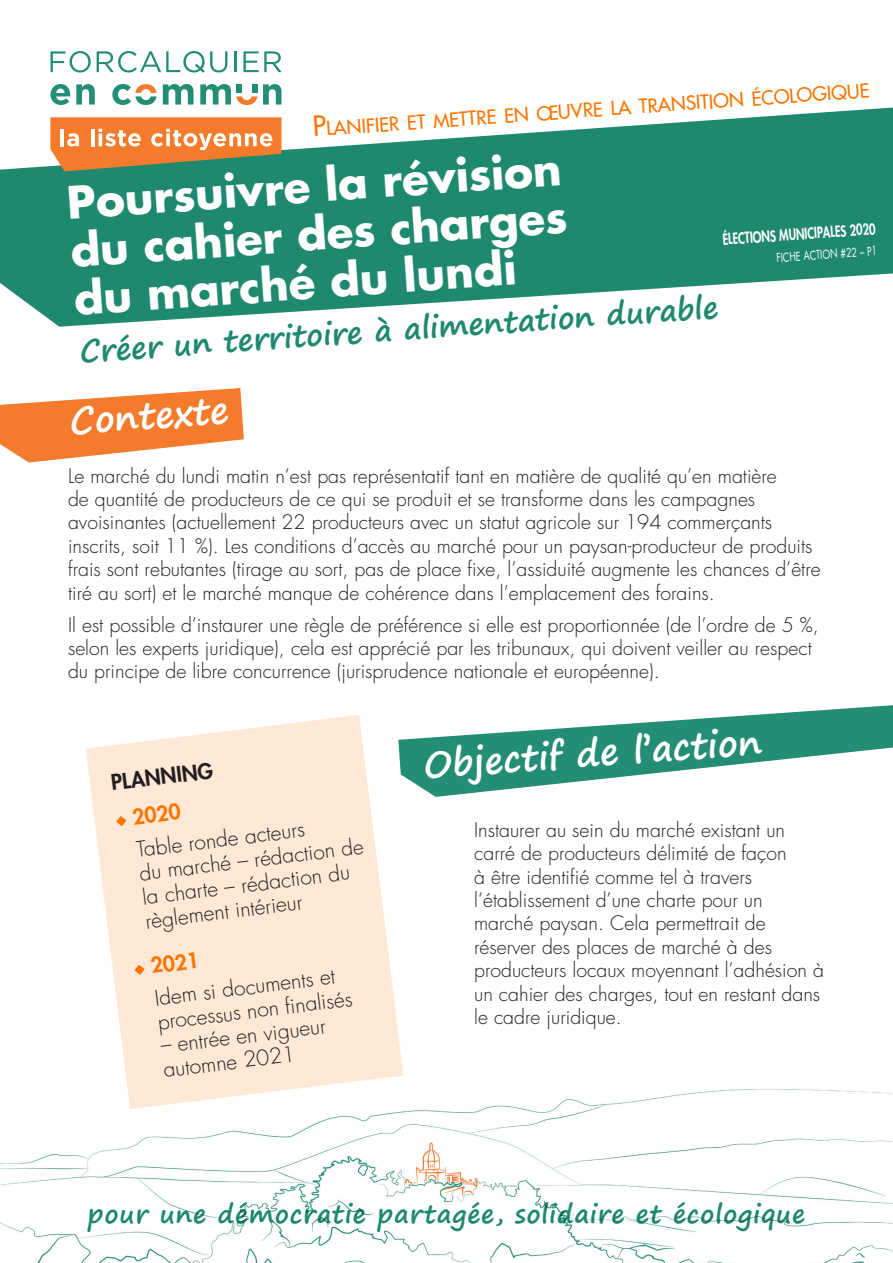
<style>
.page{position:relative;width:893px;height:1263px;background:#fff}
.page>*{position:absolute;margin:0;border:0;box-sizing:border-box;transform-origin:0 0}
.Texte{font:700 43.5px/48px "Futura Std";color:#fff;text-align:justify}
.Soustitres{font:700 36px "Segoe Print";color:#fff}
.Texte-2{font:700 30px "Segoe Print";color:#1f8970}
.t1{font:700 25.35px "Segoe Print";letter-spacing:.025em;color:#1f8970}
.Texte-3{font:300 21px/24px "Futura Std";color:#231f20}
.Texte-4{font:800 21px "Futura Std";color:#231f20}
.Texte-5{font:800 21px "Futura Std";color:#fd7400}
.Texte-6{font:300 19.5px/23.4px "Futura Std";color:#231f20}
.Texte-7{font:500 18.9px "Futura Std";color:#fd7400}
.t2{font:800 15px "Futura Std";color:#fff;scale:.75 1}
.t3{font:12px "Futura Std";color:#fff;scale:.75 1}
.s1{font-size:27px}
</style>
<div class="page">
<svg style="left:0;top:108px;width:893px;height:219px;fill:#1f8970"></svg>
<img style="left:0;top:1074px;width:893px;height:189px">
<svg style="left:0;top:388px;width:244px;height:75px"></svg>
<svg style="left:403px;top:705px;width:490px;height:92px;fill:#248d75"></svg>
<div style="left:252px;top:84px;width:6px;height:9px;background:#228d75"></div>
<svg style="left:51px;top:84px;width:19px;height:21px"></svg>
<svg style="left:76px;top:84px;width:19px;height:21px"></svg>
<svg style="left:163px;top:84px;width:31px;height:21px"></svg>
<svg style="left:263px;top:84px;width:18px;height:21px"></svg>
<svg style="left:51px;top:51px;width:40px;height:22px"></svg>
<svg style="left:97px;top:51px;width:130px;height:22px"></svg>
<hr style="left:234px;top:51px;width:2px;height:21px;background:#248d75">
<svg style="left:243px;top:51px;width:38px;height:21px"></svg>
<svg style="left:200px;top:84px;width:57px;height:21px"></svg>
<svg style="left:50px;top:117px;width:231px;height:54px;background:#d58e51"></svg>
<svg style="left:112px;top:84px;width:45px;height:21px"></svg>
<svg style="left:86px;top:715px;width:317px;height:394px;fill:#ffe9d6"></svg>
<svg style="left:116px;top:816px;width:10px;height:10px"></svg>
<svg style="left:134px;top:965px;width:11px;height:10px"></svg>
<p class="Texte-7" style="left:312px;top:117px;width:559px;rotate:-4deg"><span class="s1">P</span>lanifier et mettre en œuvre la transition écologique</p>
<p class="Texte" style="left:65px;top:178px;width:499px;rotate:-4deg">Poursuivre la révision du cahier des charges du marché du lundi</p>
<p class="t2" style="left:722px;top:230px;width:206px;rotate:-4deg">ÉLECTIONS MUNICIPALES 2020</p>
<p class="t3" style="left:776px;top:250px;width:136px;rotate:-4deg">FICHE ACTION #22 – P1</p>
<p class="Texte-2" style="left:78px;top:324px;width:642px;rotate:-4deg">Créer un territoire à alimentation durable</p>
<p class="Soustitres" style="left:67px;top:388px;width:161px;rotate:-4deg">Contexte</p>
<p class="Texte-6" style="left:68px;top:464px;width:754px">Le marché du lundi matin n’est pas représentatif tant en matière de qualité qu’en matière<br>de quantité de producteurs de ce qui se produit et se transforme dans les campagnes avoisinantes (actuellement 22 producteurs avec un statut agricole sur 194 commerçants inscrits, soit 11 %). Les conditions d’accès au marché pour un paysan-producteur de produits frais sont rebutantes (tirage au sort, pas de place fixe, l’assiduité augmente les chances d’être tiré au sort) et le marché manque de cohérence dans l’emplacement des forains.</p>
<p class="Texte-6" style="left:68px;top:613px;width:752px">Il est possible d’instaurer une règle de préférence si elle est proportionnée (de l’ordre de 5 %, selon les experts juridique), cela est apprécié par les tribunaux, qui doivent veiller au respect du principe de libre concurrence (jurisprudence nationale et européenne).</p>
<p class="Texte-4" style="left:110px;top:769px;width:104px;rotate:-7deg">PLANNING</p>
<p class="Texte-5" style="left:131px;top:804px;width:50px;rotate:-7deg">2020</p>
<p class="Texte-3" style="left:135px;top:838px;width:227px;rotate:-7deg">Table ronde acteurs<br>du marché – rédaction de la charte – rédaction du règlement intérieur</p>
<p class="Texte-5" style="left:149px;top:952px;width:50px;rotate:-7deg">2021</p>
<p class="Texte-3" style="left:154px;top:987px;width:198px;rotate:-7deg">Idem si documents et processus non fi nalisés</p>
<p class="Texte-3" style="left:159px;top:1034px;width:167px;rotate:-7deg">– entrée en vigueur automne 2021</p>
<p class="Soustitres" style="left:421px;top:732px;width:340px;rotate:-4deg">Objectif de l’action</p>
<p class="Texte-6" style="left:474px;top:818px;width:351px">Instaurer au sein du marché existant un carré de producteurs délimité de façon<br>à être identifié comme tel à travers l’établissement d’une charte pour un marché paysan. Cela permettrait de réserver des places de marché à des producteurs locaux moyennant l’adhésion à un cahier des charges, tout en restant dans le cadre juridique.</p>
<p class="t1" style="left:88px;top:1191px;width:719px">pour une démocratie partagée, solidaire et écologique</p>
</div>
